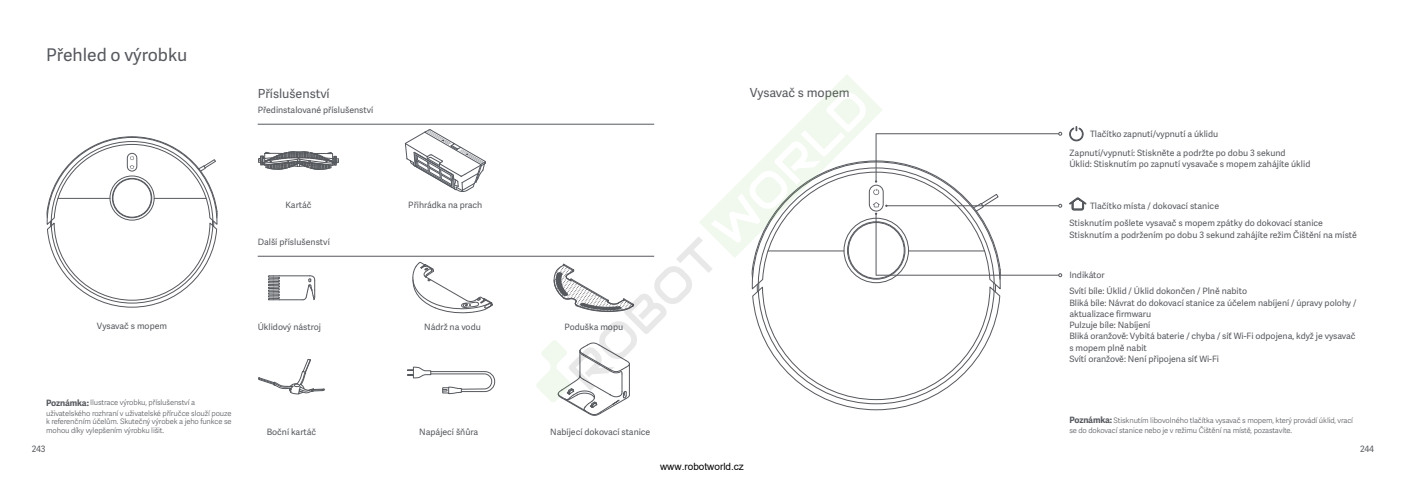
<style>
.page{position:relative;width:1404px;height:482px;background:#fff}
.page>*{position:absolute;margin:0;border:0;box-sizing:border-box;transform-origin:0 0}
.t1{font:17.5px "Adelle Sans";color:#55585d}
.t2{font:12.5px "Adelle Sans";color:#55585d}
.t3{font:10px "Arial";color:#000}
.t4{font:8.75px/11.2px "Adelle Sans";color:#55585d}
.t5{font:7.5px/10.6px "Adelle Sans Lt";letter-spacing:-.015em;color:#55585d}
.s1{font-family:"Adelle Sans";font-weight:700;font-size:8.75px}
</style>
<div class="page">
<svg style="left:268px;top:275px;width:47px;height:25px"></svg>
<svg style="left:258px;top:359px;width:67px;height:35px"></svg>
<svg style="left:412px;top:262px;width:81px;height:51px"></svg>
<svg style="left:407px;top:367px;width:88px;height:27px"></svg>
<hr style="left:258px;top:124px;width:396px;height:1px;background:#55585d">
<hr style="left:258px;top:256px;width:396px;height:1px;background:#55585d">
<svg style="left:47px;top:136px;width:170px;height:171px"></svg>
<svg style="left:258px;top:151px;width:81px;height:19px"></svg>
<svg style="left:405px;top:129px;width:81px;height:63px"></svg>
<svg style="left:1069px;top:126px;width:14px;height:15px"></svg>
<svg style="left:1069px;top:197px;width:17px;height:14px"></svg>
<hr style="left:876px;top:133px;width:183px;height:1px;background:#55585d">
<hr style="left:876px;top:275px;width:183px;height:1px;background:#55585d">
<hr style="left:886px;top:205px;width:173px;height:1px;background:#55585d">
<svg style="left:835px;top:75px;width:24px;height:12px"></svg>
<svg style="left:521px;top:87px;width:479px;height:329px"></svg>
<h1 class="t1" style="left:46px;top:42px;width:143px">Přehled o výrobku</h1>
<h2 class="t2" style="left:258px;top:84px;width:74px">Příslušenství</h2>
<p class="t4" style="left:258px;top:104px;width:117px">Předinstalované příslušenství</p>
<p class="t4" style="left:285px;top:199px;width:28px">Kartáč</p>
<p class="t4" style="left:258px;top:236px;width:74px">Další příslušenství</p>
<p class="t4" style="left:408px;top:199px;width:76px">Přihrádka na prach</p>
<p class="t4" style="left:97px;top:320px;width:72px">Vysavač s mopem</p>
<p class="t5" style="left:46px;top:397px;width:187px"><span class="s1">Poznámka:</span> Ilustrace výrobku, příslušenství a uživatelského rozhraní v uživatelské příručce slouží pouze</p>
<p class="t5" style="left:46px;top:417px;width:187px;line-height:8.8px">k referenčním účelům. Skutečný výrobek a jeho funkce se mohou díky vylepšením výrobku lišit.</p>
<p class="t4" style="left:258px;top:321px;width:65px">Úklidový nástroj</p>
<p class="t4" style="left:424px;top:321px;width:58px">Nádrž na vodu</p>
<p class="t4" style="left:564px;top:321px;width:60px">Poduška mopu</p>
<p class="t4" style="left:419px;top:426px;width:60px">Napájecí šňůra</p>
<p class="t4" style="left:267px;top:426px;width:51px">Boční kartáč</p>
<p class="t4" style="left:550px;top:426px;width:102px">Nabíjecí dokovací stanice</p>
<h2 class="t2" style="left:749px;top:83px;width:101px">Vysavač s mopem</h2>
<p class="t4" style="left:1089px;top:128px;width:130px">Tlačítko zapnutí/vypnutí a úklidu</p>
<p class="t4" style="left:1069px;top:147px;width:242px">Zapnutí/vypnutí: Stiskněte a podržte po dobu 3 sekund<br>Úklid: Stisknutím po zapnutí vysavače s mopem zahájíte úklid</p>
<p class="t4" style="left:1089px;top:200px;width:130px">Tlačítko místa / dokovací stanice</p>
<p class="t4" style="left:1069px;top:217px;width:289px">Stisknutím pošlete vysavač s mopem zpátky do dokovací stanice<br>Stisknutím a podržením po dobu 3 sekund zahájíte režim Čištění na místě</p>
<p class="t4" style="left:1069px;top:266px;width:179px;line-height:16.6px">Indikátor<br>Svítí bíle: Úklid / Úklid dokončen / Plně nabito</p>
<p class="t4" style="left:1069px;top:297px;width:288px">Bliká bíle: Návrat do dokovací stanice za účelem nabíjení / úpravy polohy / aktualizace firmwaru<br>Pulzuje bíle: Nabíjení<br>Bliká oranžově: Vybitá baterie / chyba / síť Wi-Fi odpojena, když je vysavač s mopem plně nabit<br>Svítí oranžově: Není připojena síť Wi-Fi</p>
<p class="t5" style="left:1069px;top:414px;width:285px"><span class="s1">Poznámka:</span> Stisknutím libovolného tlačítka vysavač s mopem, který provádí úklid, vrací se do dokovací stanice nebo je v režimu Čištění na místě, pozastavíte.</p>
<p class="t4" style="left:32px;top:443px;width:15px">243</p>
<p class="t4" style="left:1359px;top:443px;width:15px">244</p>
<p class="t3" style="left:660px;top:459px;width:85px">www.robotworld.cz</p>
</div>
